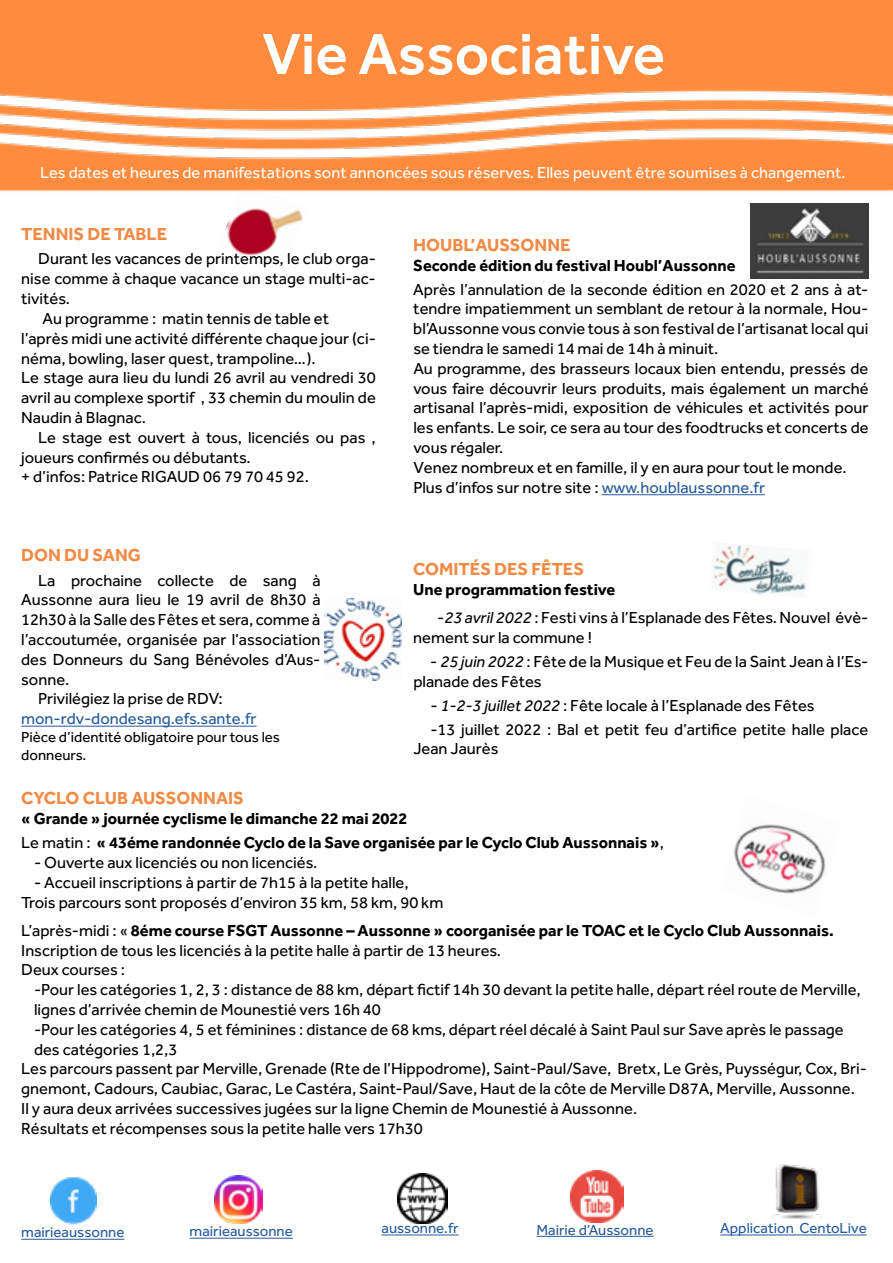
<style>
.page{position:relative;width:893px;height:1263px;background:#fff}
.page>*{position:absolute;margin:0;border:0;box-sizing:border-box;transform-origin:0 0}
.t1{font:500 60px "Effra";color:#fff}
.t2{font:700 18px "Effra";color:#f18a44}
.t3{font:16.5px/19.8px "Effra";color:#000}
.t4{font:700 16.5px/24px "Effra";color:#000}
.t5{font:16.5px "Effra";color:#fff}
.t6{font:16.5px "Effra";color:#275b9b}
.t7{font:15px "Effra";color:#275b9b}
.t8{font:15px/18px "Effra";color:#000}
.s1{color:#275b9b}
.s2{font-weight:700}
.s3{font-style:italic}
.s4{font-weight:400}
</style>
<div class="page">
<img style="left:225px;top:208px;width:78px;height:48px">
<img style="left:0;top:0;width:893px;height:192px">
<hr style="left:602px;top:494px;width:163px;height:1px;background:#275b9b">
<hr style="left:21px;top:726px;width:236px;height:1px;background:#275b9b">
<img style="left:324px;top:598px;width:77px;height:83px">
<img style="left:750px;top:203px;width:118px;height:75px">
<img style="left:713px;top:542px;width:93px;height:52px">
<img style="left:733px;top:824px;width:93px;height:70px">
<img style="left:772px;top:1164px;width:50px;height:54px">
<img style="left:51px;top:1178px;width:45px;height:47px">
<img style="left:571px;top:1171px;width:52px;height:52px">
<img style="left:215px;top:1175px;width:48px;height:48px">
<img style="left:397px;top:1173px;width:50px;height:50px">
<hr style="left:21px;top:1239px;width:103px;height:1px;background:#275b9b">
<hr style="left:190px;top:1238px;width:103px;height:1px;background:#275b9b">
<hr style="left:382px;top:1235px;width:77px;height:1px;background:#275b9b">
<hr style="left:537px;top:1236px;width:116px;height:1px;background:#275b9b">
<hr style="left:720px;top:1235px;width:147px;height:1px;background:#275b9b">
<h1 class="t1" style="left:263px;top:18px;width:404px">Vie Associative</h1>
<p class="t5" style="left:40px;top:163px;width:807px">Les dates et heures de manifestations sont annoncées sous réserves. Elles peuvent être soumises à changement.</p>
<p class="t2" style="left:21px;top:223px;width:147px">TENNIS DE TABLE</p>
<p class="t3" style="left:38px;top:249px;width:339px">Durant les vacances de printemps, le club orga-</p>
<p class="t3" style="left:21px;top:269px;width:356px">nise comme à chaque vacance un stage multi-ac-</p>
<p class="t3" style="left:21px;top:288px;width:50px">tivités.</p>
<p class="t3" style="left:43px;top:308px;width:288px">Au programme : matin tennis de table et</p>
<p class="t3" style="left:21px;top:328px;width:356px">l’après midi une activité différente chaque jour (ci-</p>
<p class="t3" style="left:21px;top:348px;width:296px">néma, bowling, laser quest, trampoline…).</p>
<p class="t3" style="left:21px;top:368px;width:356px">Le stage aura lieu du lundi 26 avril au vendredi 30</p>
<p class="t3" style="left:21px;top:387px;width:356px">avril au complexe sportif , 33 chemin du moulin de</p>
<p class="t3" style="left:21px;top:407px;width:126px">Naudin à Blagnac.</p>
<p class="t3" style="left:38px;top:427px;width:339px">Le stage est ouvert à tous, licenciés ou pas ,</p>
<p class="t3" style="left:21px;top:447px;width:231px">joueurs confirmés ou débutants.</p>
<p class="t3" style="left:21px;top:467px;width:289px">+ d’infos: Patrice RIGAUD 06 79 70 45 92.</p>
<p class="t2" style="left:21px;top:544px;width:121px">DON DU SANG</p>
<p class="t3" style="left:38px;top:570px;width:284px">La prochaine collecte de sang à</p>
<p class="t3" style="left:21px;top:590px;width:301px">Aussonne aura lieu le 19 avril de 8h30 à</p>
<p class="t3" style="left:21px;top:609px;width:301px">12h30 à la Salle des Fêtes et sera, comme à</p>
<p class="t3" style="left:21px;top:629px;width:301px">l’accoutumée, organisée par l’association</p>
<p class="t3" style="left:21px;top:649px;width:301px">des Donneurs du Sang Bénévoles d’Aus-</p>
<p class="t3" style="left:21px;top:669px;width:50px">sonne.</p>
<p class="t3" style="left:38px;top:689px;width:186px">Privilégiez la prise de RDV:</p>
<p class="t6" style="left:21px;top:709px;width:237px">mon-rdv-dondesang.efs.sante.fr</p>
<p class="t8" style="left:21px;top:728px;width:260px">Pièce d’identité obligatoire pour tous les donneurs.</p>
<p class="t2" style="left:413px;top:234px;width:159px">HOUBL’AUSSONNE</p>
<p class="t4" style="left:413px;top:253px;width:324px">Seconde édition du festival Houbl’Aussonne</p>
<p class="t3" style="left:413px;top:279px;width:457px">Après l’annulation de la seconde édition en 2020 et 2 ans à at&shy;tendre impatiemment un semblant de retour à la normale, Hou&shy;bl’Aussonne vous convie tous à son festival de l’artisanat local qui se tiendra le samedi 14 mai de 14h à minuit.<br>Au programme, des brasseurs locaux bien entendu, pressés de vous faire découvrir leurs produits, mais également un marché artisanal l’après-midi, exposition de véhicules et activités pour les enfants. Le soir, ce sera au tour des foodtrucks et concerts de vous régaler.<br>Venez nombreux et en famille, il y en aura pour tout le monde.<br>Plus d’infos sur notre site : <span class="s1">www.houblaussonne.fr</span></p>
<p class="t2" style="left:413px;top:558px;width:172px">COMITÉS DES FÊTES</p>
<p class="t3" style="left:437px;top:575px;width:433px;line-height:28.3px;text-indent:-24px"><span class="s2">Une programmation festive<br></span>-<span class="s3">23 avril 2022</span> : Festi vins à l’Esplanade des Fêtes. Nouvel évè-</p>
<p class="t3" style="left:413px;top:627px;width:180px">nement sur la commune !</p>
<p class="t3" style="left:413px;top:651px;width:457px;text-indent:17px">- <span class="s3">25 juin 2022</span> : Fête de la Musique et Feu de la Saint Jean à l’Es&shy;planade des Fêtes</p>
<p class="t3" style="left:430px;top:693px;width:440px;line-height:24px">- <span class="s3">1-2-3 juillet 2022</span> : Fête locale à l’Esplanade des Fêtes<br>-13 juillet 2022 : Bal et petit feu d’artifice petite halle place</p>
<p class="t3" style="left:413px;top:739px;width:87px">Jean Jaurès</p>
<p class="t2" style="left:21px;top:787px;width:224px">CYCLO CLUB AUSSONNAIS</p>
<p class="t4" style="left:21px;top:806px;width:644px">« Grande » journée cyclisme le dimanche 22 mai 2022<br><span class="s4">Le matin :</span> « 43éme randonnée Cyclo de la Save organisée par le Cyclo Club Aussonnais »<span class="s4">,</span></p>
<p class="t3" style="left:34px;top:852px;width:285px">- Ouverte aux licenciés ou non licenciés.</p>
<p class="t3" style="left:21px;top:872px;width:424px;text-indent:13px">- Accueil inscriptions à partir de 7h15 à la petite halle,<br>Trois parcours sont proposés d’environ 35 km, 58 km, 90 km</p>
<p class="t3" style="left:21px;top:920px;width:814px">L’après-midi : « <span class="s2">8éme course FSGT Aussonne – Aussonne » coorganisée par le TOAC et le Cyclo Club Aussonnais.<br></span>Inscription de tous les licenciés à la petite halle à partir de 13 heures.<br>Deux courses :</p>
<p class="t3" style="left:34px;top:980px;width:828px">-Pour les catégories 1, 2, 3 : distance de 88 km, départ fictif 14h 30 devant la petite halle, départ réel route de Merville,</p>
<p class="t3" style="left:34px;top:999px;width:348px">lignes d’arrivée chemin de Mounestié vers 16h 40</p>
<p class="t3" style="left:34px;top:1019px;width:811px">-Pour les catégories 4, 5 et féminines : distance de 68 kms, départ réel décalé à Saint Paul sur Save après le passage</p>
<p class="t3" style="left:34px;top:1039px;width:145px">des catégories 1,2,3</p>
<p class="t3" style="left:21px;top:1059px;width:847px">Les parcours passent par Merville, Grenade (Rte de l’Hippodrome), Saint-Paul/Save, Bretx, Le Grès, Puysségur, Cox, Bri-</p>
<p class="t3" style="left:21px;top:1079px;width:835px">gnemont, Cadours, Caubiac, Garac, Le Castéra, Saint-Paul/Save, Haut de la côte de Merville D87A, Merville, Aussonne.</p>
<p class="t3" style="left:21px;top:1098px;width:617px">Il y aura deux arrivées successives jugées sur la ligne Chemin de Mounestié à Aussonne.</p>
<p class="t3" style="left:21px;top:1118px;width:403px">Résultats et récompenses sous la petite halle vers 17h30</p>
<p class="t7" style="left:21px;top:1224px;width:105px">mairieaussonne</p>
<p class="t7" style="left:190px;top:1222px;width:105px">mairieaussonne</p>
<p class="t7" style="left:382px;top:1219px;width:78px">aussonne.fr</p>
<p class="t7" style="left:537px;top:1221px;width:118px">Mairie d’Aussonne</p>
<p class="t7" style="left:720px;top:1219px;width:148px">Application CentoLive</p>
</div>
